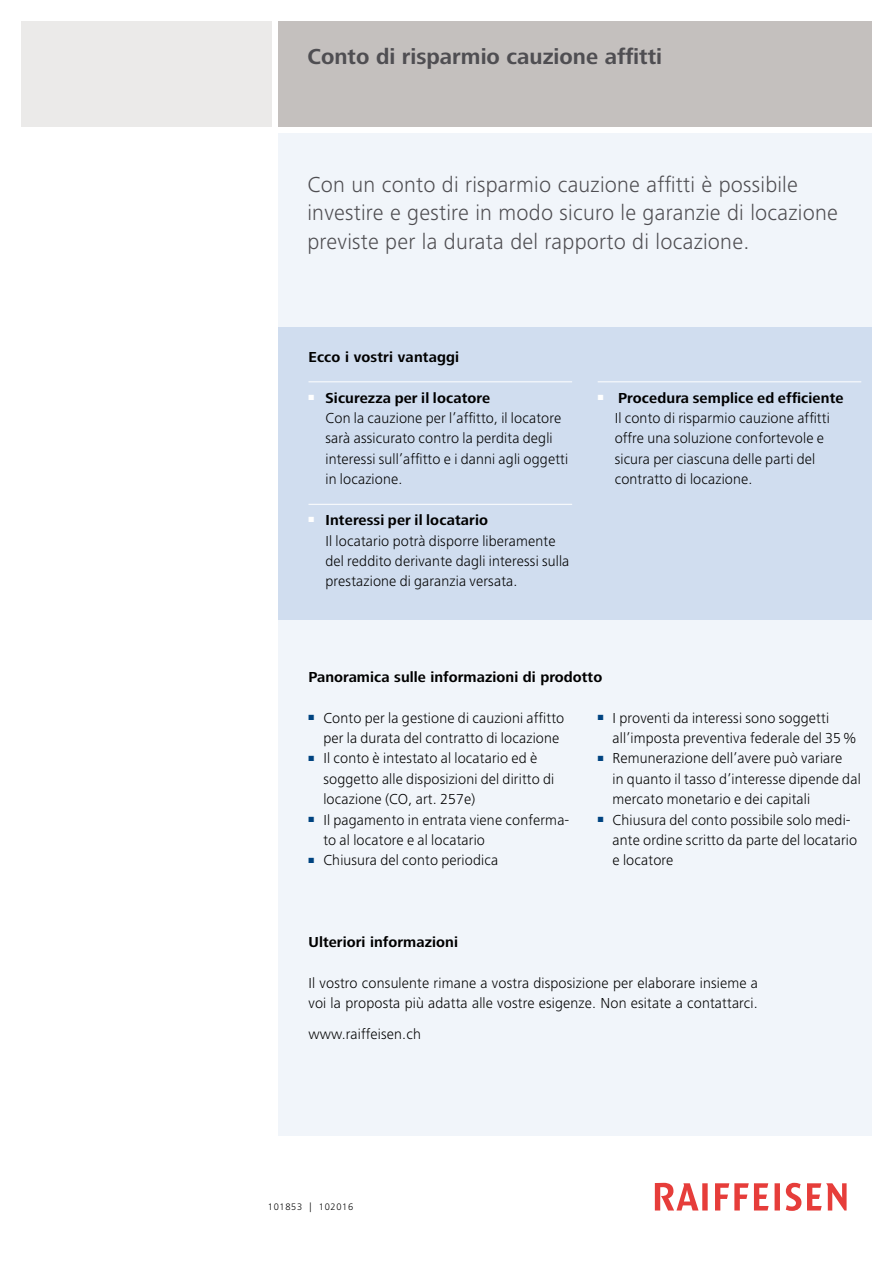
<style>
.page{position:relative;width:893px;height:1263px;background:#fff}
.page>*{position:absolute;margin:0;border:0;box-sizing:border-box;transform-origin:0 0}
.t1{font:300 22.5px/28.5px "Frutiger Next LT";letter-spacing:.01em;color:#4f4e52}
.t2{font:700 22.5px "Frutiger Next LT";color:#4f4e52}
.t3{font:300 15px/20.4px "Frutiger Next LT";letter-spacing:.01em;color:#000}
.t4{font:700 15px "Frutiger Next LT";letter-spacing:.005em;color:#000}
.t5{font:300 9.75px "Frutiger Next LT";letter-spacing:.07em;color:#000}
.t6{font:7.5px "Zapf Dingbats ITC";color:#004380}
.s1{font-weight:700}
</style>
<div class="page">
<div style="left:278px;top:133px;width:594px;height:1003px;background:#f1f5fa"></div>
<div style="left:21px;top:21px;width:251px;height:106px;background:#ebeae9"></div>
<div style="left:278px;top:21px;width:594px;height:106px;background:#c4c0be"></div>
<svg style="left:655px;top:1183px;width:192px;height:28px"></svg>
<div style="left:278px;top:327px;width:594px;height:293px;background:#d0ddef"></div>
<hr style="left:308px;top:381px;width:264px;height:1px;background:#fff">
<hr style="left:308px;top:504px;width:264px;height:1px;background:#fff">
<hr style="left:598px;top:381px;width:263px;height:1px;background:#fff">
<h1 class="t2" style="left:307px;top:44px;width:356px">Conto di risparmio cauzione affitti</h1>
<h1 class="t1" style="left:307px;top:170px;width:532px">Con un conto di risparmio cauzione affitti è possibile investire e gestire in modo sicuro le garanzie di locazione previste per la durata del rapporto di locazione.</h1>
<p class="t4" style="left:308px;top:348px;width:152px">Ecco i vostri vantaggi</p>
<p class="t3" style="left:325px;top:387px;width:244px;text-indent:-17px"><sup>■</sup> <span class="s1">Sicurezza per il locatore<br></span>Con la cauzione per l’affitto, il locatore sarà assicurato contro la perdita degli interessi sull’affitto e i danni agli oggetti in locazione.</p>
<p class="t3" style="left:325px;top:510px;width:245px;text-indent:-17px"><sup>■</sup> <span class="s1">Interessi per il locatario<br></span>Il locatario potrà disporre liberamente del reddito derivante dagli interessi sulla prestazione di garanzia versata.</p>
<p class="t3" style="left:615px;top:387px;width:230px;text-indent:-17px"><sup>■</sup> <span class="s1">Procedura semplice ed efficiente </span>Il conto di risparmio cauzione affitti offre una soluzione confortevole e sicura per ciascuna delle parti del contratto di locazione.</p>
<p class="t4" style="left:308px;top:668px;width:295px">Panoramica sulle informazioni di prodotto</p>
<p class="t3" style="left:323px;top:707px;width:242px;text-indent:-15px"><sup>■</sup> Conto per la gestione di cauzioni affitto per la durata del contratto di locazione</p>
<p class="t3" style="left:323px;top:748px;width:232px;text-indent:-15px"><sup>■</sup> Il conto è intestato al locatario ed è soggetto alle disposizioni del diritto di locazione (CO, art. 257e)</p>
<p class="t3" style="left:323px;top:809px;width:247px;text-indent:-15px"><sup>■</sup> Il pagamento in entrata viene conferma&shy;to al locatore e al locatario</p>
<p class="t3" style="left:308px;top:850px;width:191px"><sup>■</sup> Chiusura del conto periodica</p>
<p class="t3" style="left:612px;top:707px;width:245px;text-indent:-15px"><sup>■</sup> I proventi da interessi sono soggetti all’imposta preventiva federale del 35 %</p>
<p class="t6" style="left:603px;top:754px;width:4px">■</p>
<p class="t6" style="left:603px;top:714px;width:4px">■</p>
<p class="t3" style="left:612px;top:748px;width:250px;text-indent:-15px"><sup>■</sup> Remunerazione dell’avere può variare<br>in quanto il tasso d’interesse dipende dal mercato monetario e dei capitali</p>
<p class="t6" style="left:603px;top:816px;width:4px">■</p>
<p class="t3" style="left:612px;top:809px;width:246px;text-indent:-15px"><sup>■</sup> Chiusura del conto possibile solo medi&shy;ante ordine scritto da parte del locatario e locatore</p>
<p class="t4" style="left:308px;top:934px;width:151px">Ulteriori informazioni</p>
<p class="t3" style="left:308px;top:973px;width:451px">Il vostro consulente rimane a vostra disposizione per elaborare insieme a voi la proposta più adatta alle vostre esigenze. Non esitate a contattarci.</p>
<p class="t3" style="left:308px;top:1024px;width:114px">www.raiffeisen.ch</p>
<p class="t5" style="left:268px;top:1202px;width:87px">101853 | 102016</p>
</div>
